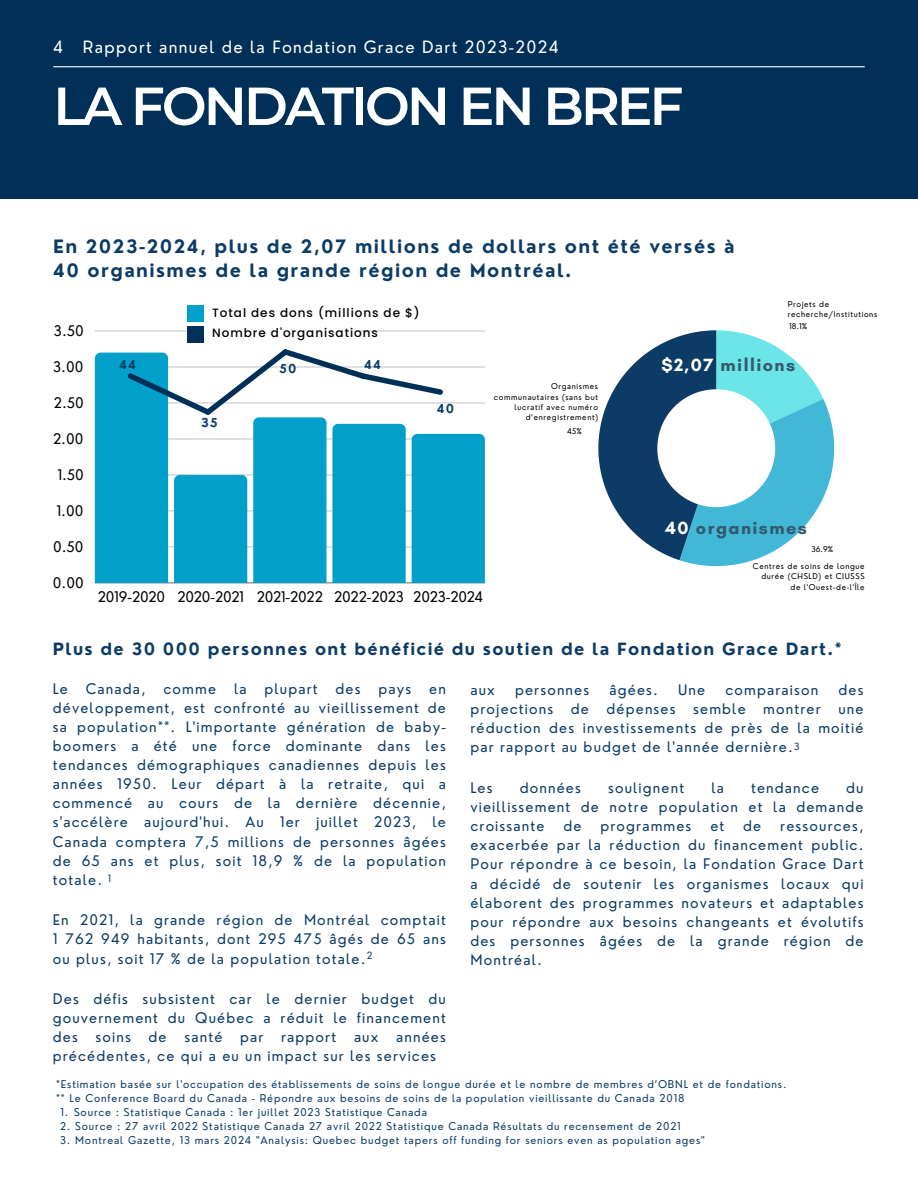
<style>
.page{position:relative;width:918px;height:1188px;background:#fff}
.page>*{position:absolute;margin:0;border:0;box-sizing:border-box;transform-origin:0 0}
.t1{font:600 53.4px "Montserrat";letter-spacing:-.055em;color:#fff}
.t2{font:700 18px/24.8px "Nourd";letter-spacing:.08em;color:#0c3c66}
.t3{font:700 18px "Glacial Indifference";letter-spacing:.08em;color:#34586e}
.t4{font:700 16.5px "Nourd";letter-spacing:.08em;color:#0c3c66}
.t5{font:16.5px "Nourd";letter-spacing:.08em;color:#fff}
.t6{font:14.25px/19.2px "Nourd";letter-spacing:.08em;color:#0c3c66;text-align:justify}
.t7{font:14.25px "Nourd";letter-spacing:-.005em;color:#000}
.t8{font:500 12px "Poppins";letter-spacing:.08em;color:#000}
.t9{font:700 12px "Nourd";letter-spacing:.08em;color:#0c3c66}
.t10{font:10.95px "Nourd";color:#000}
.t11{font:10.5px "Nourd";letter-spacing:.08em;color:#0c3c66}
.t12{font:9.75px "Nourd";color:#0c3c66}
.t13{font:7.8px/10.4px "Nourd";letter-spacing:.08em;color:#000;text-align:right}
.t14{font:7.8px/12px "Nourd";color:#000;text-align:center}
.s1{color:#fff}
</style>
<div class="page">
<div style="left:0;top:0;width:918px;height:198px;background:#003057"></div>
<hr style="left:53px;top:66px;width:812px;height:1px;background:#fff">
<hr style="left:95px;top:583px;width:390px;height:1px;background:#c5c5c5">
<svg style="left:95px;top:330px;width:390px;height:253px"></svg>
<svg style="left:598px;top:330px;width:236px;height:236px"></svg>
<div style="left:204px;top:326px;width:150px;height:19px;background:#fff"></div>
<div style="left:187px;top:326px;width:17px;height:16px;background:#003057"></div>
<div style="left:802px;top:533px;width:61px;height:12px;background:#fff"></div>
<div style="left:187px;top:306px;width:17px;height:16px;background:#00a0cb"></div>
<h3 class="t5" style="left:53px;top:37px;width:507px">4 Rapport annuel de la Fondation Grace Dart 2023-2024</h3>
<h1 class="t1" style="left:53px;top:73px;width:632px">LA FONDATION EN BREF</h1>
<h2 class="t2" style="left:53px;top:234px;width:683px">En 2023-2024, plus de 2,07 millions de dollars ont été versés à<br>40 organismes de la grande région de Montréal.</h2>
<p class="t7" style="left:213px;top:301px;width:174px">Donations Total (Millions $)</p>
<h6 class="t8" style="left:212px;top:305px;width:209px">Total des dons (millions de $)</h6>
<p class="t7" style="left:54px;top:322px;width:31px">3.50</p>
<p class="t10" style="left:231px;top:328px;width:125px">Number of Organizations</p>
<h4 class="t8" style="left:212px;top:325px;width:167px">Nombre d'organisations</h4>
<h4 class="t13" style="left:788px;top:299px;width:91px;text-align:left">Projets de recherche/Institutions</h4>
<p class="t14" style="left:747px;top:308px;width:105px">Research Projects/Institutions<br>18.1%</p>
<p class="t7" style="left:53px;top:358px;width:32px">3.00</p>
<p class="t7" style="left:54px;top:394px;width:32px">2.50</p>
<p class="t7" style="left:53px;top:430px;width:32px">2.00</p>
<p class="t7" style="left:57px;top:466px;width:28px">1.50</p>
<p class="t7" style="left:57px;top:502px;width:28px">1.00</p>
<p class="t7" style="left:53px;top:538px;width:32px">0.50</p>
<p class="t7" style="left:53px;top:574px;width:32px">0.00</p>
<h4 class="t9" style="left:119px;top:357px;width:18px">44</h4>
<h2 class="t9" style="left:201px;top:415px;width:18px">35</h2>
<p class="t9" style="left:279px;top:361px;width:19px">50</p>
<h2 class="t9" style="left:364px;top:357px;width:18px">44</h2>
<h4 class="t9" style="left:437px;top:401px;width:19px">40</h4>
<p class="t13" style="left:494px;top:381px;width:106px">Organismes communautaires (sans but lucratif avec numéro d’enregistrement)</p>
<p class="t14" style="left:554px;top:414px;width:41px">Community<br>45%</p>
<p class="t7" style="left:98px;top:588px;width:387px">2019-2020 2020-2021 2021-2022 2022-2023 2023-2024</p>
<p class="t3" style="left:661px;top:354px;width:135px"><span class="s1">$2,07</span> millions</p>
<p class="t3" style="left:665px;top:517px;width:143px"><span class="s1">40</span> organismes</p>
<p class="t13" style="left:811px;top:543px;width:24px">36.9%</p>
<p class="t13" style="left:753px;top:561px;width:113px">Centres de soins de longue durée (CHSLD) et CIUSSS de l'Ouest-de-l'Île</p>
<p class="t4" style="left:53px;top:639px;width:790px">Plus de 30 000 personnes ont bénéficié du soutien de la Fondation Grace Dart.*</p>
<h5 class="t6" style="left:53px;top:679px;width:17px">Le</h5>
<h5 class="t6" style="left:86px;top:679px;width:61px">Canada,</h5>
<h5 class="t6" style="left:164px;top:679px;width:54px">comme</h5>
<h5 class="t6" style="left:234px;top:679px;width:14px">la</h5>
<h5 class="t6" style="left:264px;top:679px;width:55px">plupart</h5>
<h5 class="t6" style="left:336px;top:679px;width:27px">des</h5>
<h5 class="t6" style="left:379px;top:679px;width:34px">pays</h5>
<h5 class="t6" style="left:53px;top:679px;width:395px;text-indent:376px">en développement, est confronté au vieillissement de sa population**. L'importante génération de baby&shy;boomers a été une force dominante dans les tendances démographiques canadiennes depuis les années 1950. Leur départ à la retraite, qui a commencé au cours de la dernière décennie, s'accélère aujourd'hui. Au 1er juillet 2023, le Canada comptera 7,5 millions de personnes âgées de 65 ans et plus, soit 18,9 % de la population totale.</h5>
<p class="t6" style="left:53px;top:910px;width:395px">En 2021, la grande région de Montréal comptait 1 762 949 habitants, dont 295 475 âgés de 65 ans ou plus, soit 17 % de la population totale.</p>
<h5 class="t6" style="left:53px;top:989px;width:395px">Des défis subsistent car le dernier budget du gouvernement du Québec a réduit le financement des soins de santé par rapport aux années précédentes, ce qui a eu un impact sur les services</h5>
<p class="t12" style="left:108px;top:873px;width:5px">1</p>
<h6 class="t12" style="left:367px;top:949px;width:7px">2</h6>
<h4 class="t6" style="left:470px;top:680px;width:26px">aux</h4>
<h4 class="t6" style="left:515px;top:680px;width:76px">personnes</h4>
<h4 class="t6" style="left:610px;top:680px;width:50px">âgées.</h4>
<h4 class="t6" style="left:678px;top:680px;width:29px">Une</h4>
<h4 class="t6" style="left:725px;top:680px;width:94px">comparaison</h4>
<h4 class="t6" style="left:470px;top:680px;width:395px;text-indent:368px">des projections de dépenses semble montrer une réduction des investissements de près de la moitié par rapport au budget de l'année dernière.</h4>
<p class="t6" style="left:470px;top:778px;width:24px">Les</p>
<p class="t6" style="left:520px;top:778px;width:63px">données</p>
<p class="t6" style="left:608px;top:778px;width:78px">soulignent</p>
<p class="t6" style="left:711px;top:778px;width:14px">la</p>
<p class="t6" style="left:751px;top:778px;width:69px">tendance</p>
<p class="t12" style="left:794px;top:740px;width:7px">3</p>
<p class="t6" style="left:470px;top:778px;width:395px;text-indent:376px">du vieillissement de notre population et la demande croissante</p>
<p class="t6" style="left:563px;top:816px;width:20px">de</p>
<p class="t6" style="left:600px;top:816px;width:93px">programmes</p>
<p class="t6" style="left:710px;top:816px;width:16px">et</p>
<p class="t6" style="left:743px;top:816px;width:20px">de</p>
<p class="t6" style="left:470px;top:816px;width:395px;text-indent:310px">ressources, exacerbée par la réduction du financement public.<br>Pour répondre à ce besoin, la Fondation Grace Dart a décidé de soutenir les organismes locaux qui élaborent des programmes novateurs et adaptables pour répondre aux besoins changeants et évolutifs des personnes âgées de la grande région de Montréal.</p>
<p class="t11" style="left:56px;top:1078px;width:732px">*Estimation basée sur l'occupation des établissements de soins de longue durée et le nombre de membres d’OBNL et de fondations.</p>
<p class="t11" style="left:56px;top:1092px;width:630px">** Le Conference Board du Canada - Répondre aux besoins de soins de la population vieillissante du Canada 2018</p>
<h2 class="t11" style="left:60px;top:1106px;width:368px">1. Source : Statistique Canada : 1er juillet 2023 Statistique Canada</h2>
<p class="t11" style="left:60px;top:1120px;width:622px">2. Source : 27 avril 2022 Statistique Canada 27 avril 2022 Statistique Canada Résultats du recensement de 2021</p>
<p class="t11" style="left:60px;top:1134px;width:646px">3. Montreal Gazette, 13 mars 2024 "Analysis: Quebec budget tapers off funding for seniors even as population ages"</p>
</div>
